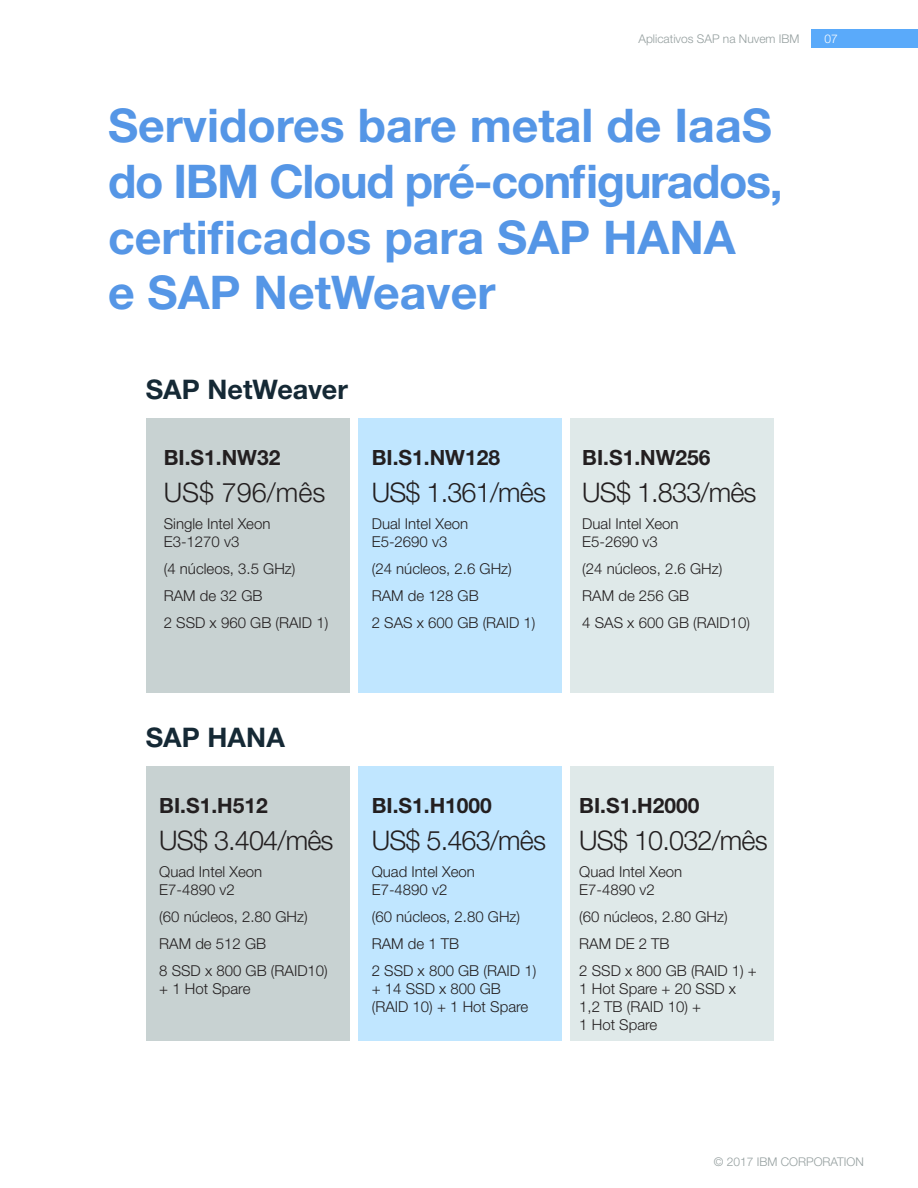
<style>
.page{position:relative;width:918px;height:1188px;background:#fff}
.page>*{position:absolute;margin:0;border:0;box-sizing:border-box;transform-origin:0 0}
.Subhead3{font:700 46.5px/55.8px "Helvetica Neue";color:#5596e6}
.Image2bodybig{font:300 27px "Helvetica Neue";letter-spacing:-.03em;color:#231f20}
.Image2head{font:700 27px "Helvetica Neue";letter-spacing:.005em;color:#152935}
.Image2subhead{font:700 21px "Helvetica Neue";color:#231f20}
.Image2{font:300 15px/18px "Helvetica Neue";color:#231f20}
.t1{font:300 12px "Helvetica Neue";color:#959f9f}
.t2{font:300 12px "Helvetica Neue";color:#fff}
</style>
<div class="page">
<div style="left:812px;top:29px;width:106px;height:18px;background:#5aaafa"></div>
<div style="left:147px;top:419px;width:203px;height:274px;background:#c8d2d2"></div>
<div style="left:147px;top:767px;width:203px;height:274px;background:#c8d2d2"></div>
<div style="left:358px;top:419px;width:204px;height:274px;background:#c0e6ff"></div>
<div style="left:358px;top:767px;width:204px;height:274px;background:#c0e6ff"></div>
<div style="left:570px;top:419px;width:204px;height:274px;background:#dfe9e9"></div>
<div style="left:570px;top:767px;width:204px;height:274px;background:#dfe9e9"></div>
<p class="t1" style="left:639px;top:32px;width:163px">Aplicativos SAP na Nuvem IBM</p>
<p class="t2" style="left:824px;top:32px;width:15px">07</p>
<p class="Subhead3" style="left:108px;top:96px;width:676px">Servidores bare metal de IaaS do IBM Cloud pré-configurados, certificados para SAP HANA<br>e SAP NetWeaver</p>
<p class="Image2head" style="left:146px;top:373px;width:204px">SAP NetWeaver</p>
<p class="Image2subhead" style="left:164px;top:444px;width:118px">BI.S1.NW32</p>
<p class="Image2bodybig" style="left:164px;top:476px;width:163px">US$ 796/mês</p>
<p class="Image2" style="left:164px;top:514px;width:108px">Single Intel Xeon<br>E3-1270 v3</p>
<p class="Image2" style="left:164px;top:559px;width:133px">(4 núcleos, 3.5 GHz)</p>
<p class="Image2" style="left:164px;top:586px;width:100px">RAM de 32 GB</p>
<p class="Image2" style="left:164px;top:613px;width:166px">2 SSD x 960 GB (RAID 1)</p>
<p class="Image2subhead" style="left:372px;top:444px;width:130px">BI.S1.NW128</p>
<p class="Image2bodybig" style="left:372px;top:476px;width:176px">US$ 1.361/mês</p>
<p class="Image2" style="left:372px;top:514px;width:98px">Dual Intel Xeon<br>E5-2690 v3</p>
<p class="Image2" style="left:372px;top:559px;width:142px">(24 núcleos, 2.6 GHz)</p>
<p class="Image2" style="left:372px;top:586px;width:108px">RAM de 128 GB</p>
<p class="Image2" style="left:372px;top:613px;width:165px">2 SAS x 600 GB (RAID 1)</p>
<p class="Image2subhead" style="left:582px;top:444px;width:130px">BI.S1.NW256</p>
<p class="Image2bodybig" style="left:582px;top:476px;width:176px">US$ 1.833/mês</p>
<p class="Image2" style="left:582px;top:514px;width:98px">Dual Intel Xeon<br>E5-2690 v3</p>
<p class="Image2" style="left:582px;top:559px;width:142px">(24 núcleos, 2.6 GHz)</p>
<p class="Image2" style="left:582px;top:586px;width:108px">RAM de 256 GB</p>
<p class="Image2" style="left:582px;top:613px;width:169px">4 SAS x 600 GB (RAID10)</p>
<p class="Image2head" style="left:146px;top:721px;width:141px">SAP HANA</p>
<p class="Image2subhead" style="left:159px;top:793px;width:110px">BI.S1.H512</p>
<p class="Image2bodybig" style="left:159px;top:824px;width:176px">US$ 3.404/mês</p>
<p class="Image2" style="left:159px;top:862px;width:105px">Quad Intel Xeon<br>E7-4890 v2</p>
<p class="Image2" style="left:159px;top:907px;width:150px">(60 núcleos, 2.80 GHz)</p>
<p class="Image2" style="left:159px;top:934px;width:108px">RAM de 512 GB</p>
<p class="Image2" style="left:159px;top:961px;width:170px">8 SSD x 800 GB (RAID10) + 1 Hot Spare</p>
<p class="Image2subhead" style="left:372px;top:793px;width:122px">BI.S1.H1000</p>
<p class="Image2bodybig" style="left:372px;top:824px;width:176px">US$ 5.463/mês</p>
<p class="Image2" style="left:372px;top:862px;width:105px">Quad Intel Xeon<br>E7-4890 v2</p>
<p class="Image2" style="left:372px;top:907px;width:150px">(60 núcleos, 2.80 GHz)</p>
<p class="Image2" style="left:372px;top:934px;width:89px">RAM de 1 TB</p>
<p class="Image2" style="left:372px;top:961px;width:166px">2 SSD x 800 GB (RAID 1) + 14 SSD x 800 GB (RAID 10) + 1 Hot Spare</p>
<p class="Image2subhead" style="left:579px;top:793px;width:122px">BI.S1.H2000</p>
<p class="Image2bodybig" style="left:579px;top:824px;width:190px">US$ 10.032/mês</p>
<p class="Image2" style="left:579px;top:862px;width:105px">Quad Intel Xeon<br>E7-4890 v2</p>
<p class="Image2" style="left:579px;top:907px;width:150px">(60 núcleos, 2.80 GHz)</p>
<p class="Image2" style="left:579px;top:934px;width:92px">RAM DE 2 TB</p>
<p class="Image2" style="left:579px;top:961px;width:179px">2 SSD x 800 GB (RAID 1) +<br>1 Hot Spare + 20 SSD x<br>1,2 TB (RAID 10) +<br>1 Hot Spare</p>
<p class="t1" style="left:714px;top:1154px;width:152px">© 2017 IBM CORPORATION</p>
</div>
